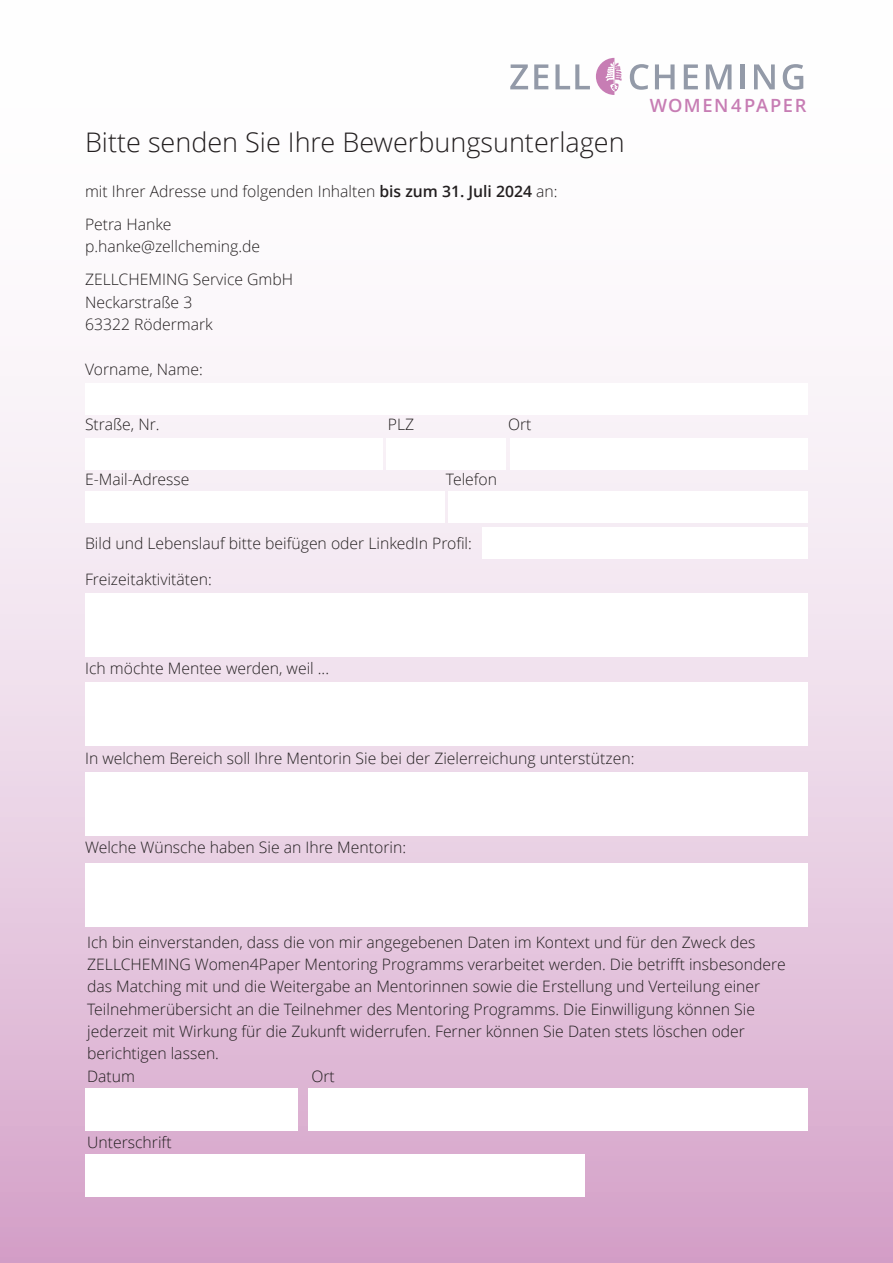
<style>
.page{position:relative;width:893px;height:1263px;background:#fff}
.page>*{position:absolute;margin:0;border:0;box-sizing:border-box;transform-origin:0 0}
.t1{font:300 27px "Open Sans";color:#231f20}
.t2{font:600 18.3px "Open Sans";letter-spacing:.09em;color:#c77db4}
.t3{font:300 15.75px/22.4px "Open Sans";color:#231f20}
.s1{font-weight:600}
</style>
<div class="page">
<div style="left:0;top:0;width:893px;height:1263px;background:linear-gradient(to bottom,#fff,#d9accf)"></div>
<svg style="left:510px;top:64px;width:18px;height:25px"></svg>
<svg style="left:534px;top:64px;width:14px;height:25px"></svg>
<svg style="left:555px;top:64px;width:35px;height:25px"></svg>
<svg style="left:630px;top:64px;width:19px;height:26px"></svg>
<svg style="left:655px;top:64px;width:20px;height:25px"></svg>
<svg style="left:684px;top:64px;width:14px;height:25px"></svg>
<svg style="left:706px;top:64px;width:25px;height:25px"></svg>
<hr style="left:741px;top:64px;width:4px;height:25px;background:#939aa8">
<svg style="left:754px;top:64px;width:21px;height:25px"></svg>
<svg style="left:783px;top:64px;width:20px;height:26px"></svg>
<svg style="left:596px;top:58px;width:26px;height:37px"></svg>
<div style="left:85px;top:383px;width:723px;height:32px;background:#fff"></div>
<div style="left:85px;top:438px;width:298px;height:32px;background:#fff"></div>
<div style="left:387px;top:438px;width:119px;height:32px;background:#fff"></div>
<div style="left:510px;top:438px;width:298px;height:32px;background:#fff"></div>
<div style="left:85px;top:491px;width:359px;height:32px;background:#fff"></div>
<div style="left:449px;top:491px;width:359px;height:32px;background:#fff"></div>
<div style="left:482px;top:527px;width:326px;height:32px;background:#fff"></div>
<div style="left:85px;top:593px;width:723px;height:64px;background:#fff"></div>
<div style="left:85px;top:682px;width:723px;height:64px;background:#fff"></div>
<div style="left:85px;top:772px;width:723px;height:64px;background:#fff"></div>
<div style="left:85px;top:863px;width:723px;height:64px;background:#fff"></div>
<div style="left:85px;top:1089px;width:213px;height:42px;background:#fff"></div>
<div style="left:308px;top:1089px;width:500px;height:42px;background:#fff"></div>
<div style="left:85px;top:1154px;width:500px;height:43px;background:#fff"></div>
<p class="t1" style="left:85px;top:124px;width:541px">Bitte senden Sie Ihre Bewerbungsunterlagen</p>
<p class="t3" style="left:85px;top:180px;width:474px">mit Ihrer Adresse und folgenden Inhalten <span class="s1">bis zum 31. Juli 2024</span> an:</p>
<p class="t3" style="left:85px;top:213px;width:177px">Petra Hanke p.hanke@zellcheming.de</p>
<p class="t3" style="left:85px;top:268px;width:210px">ZELLCHEMING Service GmbH<br>Neckarstraße 3<br>63322 Rödermark</p>
<p class="t3" style="left:85px;top:357px;width:119px">Vorname, Name:</p>
<p class="t3" style="left:85px;top:413px;width:76px">Straße, Nr.</p>
<p class="t3" style="left:388px;top:413px;width:28px">PLZ</p>
<p class="t3" style="left:508px;top:413px;width:25px">Ort</p>
<p class="t3" style="left:85px;top:468px;width:106px">E-Mail-Adresse</p>
<p class="t3" style="left:446px;top:468px;width:53px">Telefon</p>
<p class="t3" style="left:85px;top:532px;width:388px">Bild und Lebenslauf bitte beifügen oder LinkedIn Profil:</p>
<p class="t3" style="left:85px;top:568px;width:128px">Freizeitaktivitäten:</p>
<p class="t2" style="left:650px;top:94px;width:158px">WOMEN4PAPER</p>
<p class="t3" style="left:85px;top:657px;width:246px">Ich möchte Mentee werden, weil ...</p>
<p class="t3" style="left:85px;top:746px;width:551px">In welchem Bereich soll Ihre Mentorin Sie bei der Zielerreichung unterstützen:</p>
<p class="t3" style="left:85px;top:836px;width:323px">Welche Wünsche haben Sie an Ihre Mentorin:</p>
<p class="t3" style="left:87px;top:930px;width:700px">Ich bin einverstanden, dass die von mir angegebenen Daten im Kontext und für den Zweck des ZELLCHEMING Women4Paper Mentoring Programms verarbeitet werden. Die betrifft insbesondere das Matching mit und die Weitergabe an Mentorinnen sowie die Erstellung und Verteilung einer Teilnehmerübersicht an die Teilnehmer des Mentoring Programms. Die Einwilligung können Sie jederzeit mit Wirkung für die Zukunft widerrufen. Ferner können Sie Daten stets löschen oder berichtigen lassen.</p>
<p class="t3" style="left:87px;top:1064px;width:49px">Datum</p>
<p class="t3" style="left:311px;top:1064px;width:25px">Ort</p>
<p class="t3" style="left:87px;top:1131px;width:86px">Unterschrift</p>
</div>
